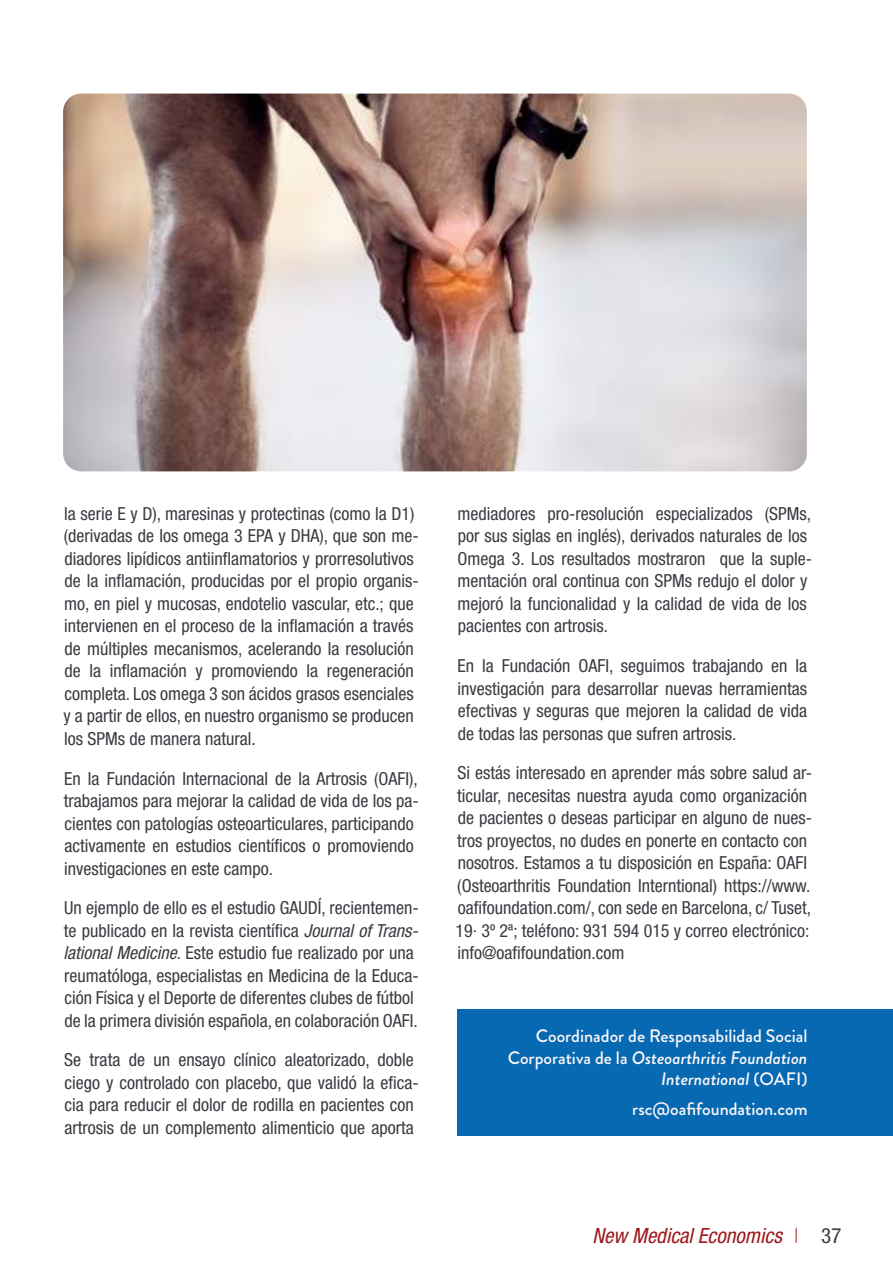
<style>
.page{position:relative;width:893px;height:1263px;background:#fff}
.page>*{position:absolute;margin:0;border:0;box-sizing:border-box;transform-origin:0 0}
.t1{font:italic condensed 21px "Helvetica Neue LT Std";color:#9e191c}
.t2{font:condensed 21px "Helvetica Neue LT Std";color:#3a3d42}
.t3{font:condensed 18px/22.5px "Helvetica Neue LT Std";color:#3a3c42}
.t4{font:500 18px/21.6px "Brandon Grotesque";color:#fdf6fa;text-align:right}
.s1{font-style:italic}
</style>
<div class="page">
<svg style="left:796px;top:1228px;width:1px;height:15px"></svg>
<div style="left:457px;top:1009px;width:436px;height:126px;background:#0669b1"></div>
<img style="left:63px;top:94px;width:744px;height:377px">
<p class="t3" style="left:64px;top:502px;width:357px">la serie E y D), maresinas y protectinas (como la D1) (derivadas de los omega 3 EPA y DHA), que son me&shy;diadores lipídicos antiinflamatorios y prorresolutivos de la inflamación, producidas por el propio organis&shy;mo, en piel y mucosas, endotelio vascular, etc.; que intervienen en el proceso de la inflamación a través de múltiples mecanismos, acelerando la resolución de la inflamación y promoviendo la regeneración completa. Los omega 3 son ácidos grasos esenciales y a partir de ellos, en nuestro organismo se producen los SPMs de manera natural.</p>
<p class="t3" style="left:64px;top:767px;width:356px">En la Fundación Internacional de la Artrosis (OAFI), trabajamos para mejorar la calidad de vida de los pa&shy;cientes con patologías osteoarticulares, participando activamente en estudios científicos o promoviendo investigaciones en este campo.</p>
<p class="t3" style="left:63px;top:896px;width:357px">Un ejemplo de ello es el estudio GAUDÍ, recientemen&shy;te publicado en la revista científica <span class="s1">Journal of Trans&shy;lational Medicine</span>. Este estudio fue realizado por una reumatóloga, especialistas en Medicina de la Educa&shy;ción Física y el Deporte de diferentes clubes de fútbol de la primera división española, en colaboración OAFI.</p>
<p class="t3" style="left:64px;top:1048px;width:356px">Se trata de un ensayo clínico aleatorizado, doble ciego y controlado con placebo, que validó la efica&shy;cia para reducir el dolor de rodilla en pacientes con artrosis de un complemento alimenticio que aporta</p>
<p class="t3" style="left:457px;top:502px;width:356px">mediadores pro-resolución especializados (SPMs, por sus siglas en inglés), derivados naturales de los Omega 3. Los resultados mostraron que la suple&shy;mentación oral continua con SPMs redujo el dolor y mejoró la funcionalidad y la calidad de vida de los pacientes con artrosis.</p>
<p class="t3" style="left:458px;top:654px;width:351px;text-align:justify">En la Fundación OAFI, seguimos trabajando en la investigación para desarrollar nuevas herramientas efectivas y seguras que mejoren la calidad de vida de todas las personas que sufren artrosis.</p>
<p class="t3" style="left:455px;top:761px;width:358px">Si estás interesado en aprender más sobre salud ar&shy;ticular, necesitas nuestra ayuda como organización de pacientes o deseas participar en alguno de nues&shy;tros proyectos, no dudes en ponerte en contacto con nosotros. Estamos a tu disposición en España: OAFI (Osteoarthritis Foundation Interntional) https://www. oafifoundation.com/, con sede en Barcelona, c/ Tuset, 19· 3º 2ª; teléfono: 931 594 015 y correo electrónico: info@oafifoundation.com</p>
<p class="t4" style="left:508px;top:1025px;width:301px">Coordinador de Responsabilidad Social<br>Corporativa de la <span class="s1">Osteoarthritis Foundation<br>International</span> (OAFI)</p>
<p class="t4" style="left:632px;top:1098px;width:177px">rsc@oafifoundation.com</p>
<p class="t1" style="left:593px;top:1223px;width:191px">New Medical Economics</p>
<p class="t2" style="left:821px;top:1223px;width:22px">37</p>
</div>
